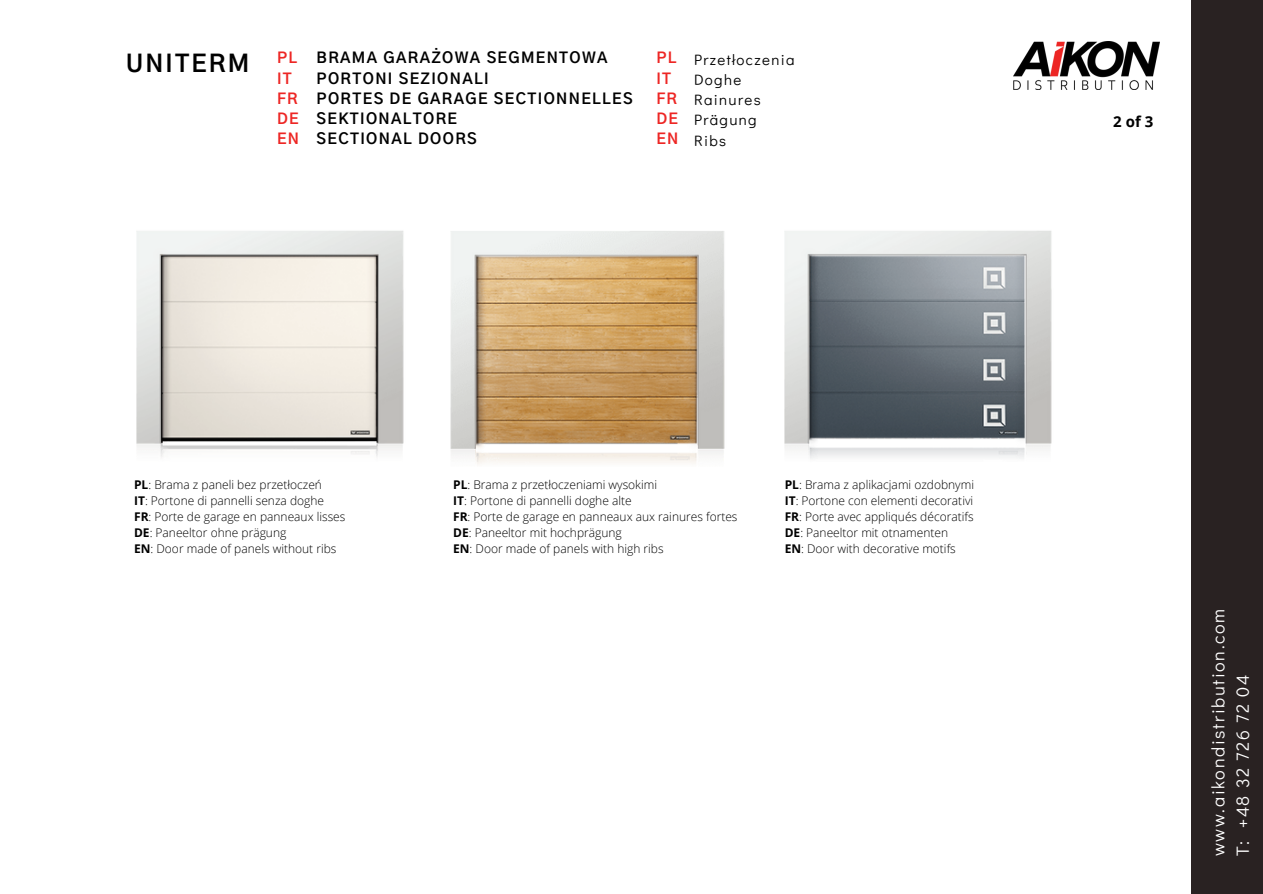
<style>
.page{position:relative;width:1263px;height:894px;background:#fff}
.page>*{position:absolute;margin:0;border:0;box-sizing:border-box;transform-origin:0 0}
.t1{font:700 24px "Gothic A1";letter-spacing:.09em;color:#000}
.t2{font:18px "Didact Gothic";letter-spacing:.09em;color:#fff}
.t3{font:700 15px "Gothic A1";letter-spacing:.09em;color:#000}
.t4{font:15px "Didact Gothic";letter-spacing:.09em;color:#000}
.t5{font:700 15px "Gothic A1";letter-spacing:.09em;color:#ed2624}
.t6{font:700 15px "Open Sans";color:#000}
.t7{font:300 12px "Open Sans";color:#000}
.s1{font-weight:700}
</style>
<div class="page">
<div style="left:1192px;top:0;width:71px;height:893px;background:#292222"></div>
<img style="left:1014px;top:42px;width:146px;height:47px">
<img style="left:136px;top:231px;width:268px;height:226px">
<img style="left:450px;top:231px;width:275px;height:233px">
<img style="left:784px;top:231px;width:268px;height:228px">
<p class="t3" style="left:317px;top:51px;width:292px">BRAMA GARAŻOWA SEGMENTOWA</p>
<p class="t3" style="left:317px;top:72px;width:174px">PORTONI SEZIONALI</p>
<p class="t3" style="left:317px;top:92px;width:318px">PORTES DE GARAGE SECTIONNELLES</p>
<p class="t3" style="left:317px;top:112px;width:142px">SEKTIONALTORE</p>
<p class="t3" style="left:317px;top:132px;width:162px">SECTIONAL DOORS</p>
<p class="t5" style="left:277px;top:51px;width:22px">PL</p>
<p class="t5" style="left:277px;top:72px;width:16px">IT</p>
<p class="t5" style="left:277px;top:92px;width:22px">FR</p>
<p class="t5" style="left:277px;top:112px;width:23px">DE</p>
<p class="t5" style="left:277px;top:132px;width:24px">EN</p>
<p class="t5" style="left:656px;top:51px;width:22px">PL</p>
<p class="t5" style="left:656px;top:72px;width:16px">IT</p>
<p class="t5" style="left:656px;top:92px;width:22px">FR</p>
<p class="t5" style="left:656px;top:112px;width:23px">DE</p>
<p class="t5" style="left:656px;top:132px;width:24px">EN</p>
<p class="t1" style="left:126px;top:52px;width:125px">UNITERM</p>
<p class="t4" style="left:694px;top:49px;width:102px">Przetłoczenia</p>
<p class="t4" style="left:694px;top:69px;width:49px">Doghe</p>
<p class="t4" style="left:694px;top:89px;width:68px">Rainures</p>
<p class="t4" style="left:694px;top:110px;width:64px">Prägung</p>
<p class="t4" style="left:694px;top:130px;width:34px">Ribs</p>
<p class="t7" style="left:134px;top:475px;width:189px"><span class="s1">PL</span>: Brama z paneli bez przetłoczeń</p>
<p class="t7" style="left:134px;top:491px;width:191px"><span class="s1">IT</span>: Portone di pannelli senza doghe</p>
<p class="t7" style="left:134px;top:507px;width:213px"><span class="s1">FR</span>: Porte de garage en panneaux lisses</p>
<p class="t7" style="left:134px;top:523px;width:154px"><span class="s1">DE</span>: Paneeltor ohne prägung</p>
<p class="t7" style="left:134px;top:539px;width:204px"><span class="s1">EN</span>: Door made of panels without ribs</p>
<p class="t7" style="left:453px;top:475px;width:205px"><span class="s1">PL</span>: Brama z przetłoczeniami wysokimi</p>
<p class="t7" style="left:453px;top:491px;width:180px"><span class="s1">IT</span>: Portone di pannelli doghe alte</p>
<p class="t7" style="left:453px;top:507px;width:286px"><span class="s1">FR</span>: Porte de garage en panneaux aux rainures fortes</p>
<p class="t7" style="left:453px;top:523px;width:170px"><span class="s1">DE</span>: Paneeltor mit hochprägung</p>
<p class="t7" style="left:453px;top:539px;width:212px"><span class="s1">EN</span>: Door made of panels with high ribs</p>
<p class="t7" style="left:785px;top:475px;width:191px"><span class="s1">PL</span>: Brama z aplikacjami ozdobnymi</p>
<p class="t7" style="left:785px;top:491px;width:190px"><span class="s1">IT</span>: Portone con elementi decorativi</p>
<p class="t7" style="left:785px;top:507px;width:190px"><span class="s1">FR</span>: Porte avec appliqués décoratifs</p>
<p class="t7" style="left:785px;top:523px;width:165px"><span class="s1">DE</span>: Paneeltor mit otnamenten</p>
<p class="t7" style="left:785px;top:539px;width:173px"><span class="s1">EN</span>: Door with decorative motifs</p>
<p class="t6" style="left:1113px;top:111px;width:41px">2of3</p>
<p class="t2" style="left:1205px;top:856px;width:249px;rotate:-90deg">www.aikondistribution.com</p>
<p class="t2" style="left:1230px;top:856px;width:183px;rotate:-90deg">T: +48 32 726 72 04</p>
</div>
